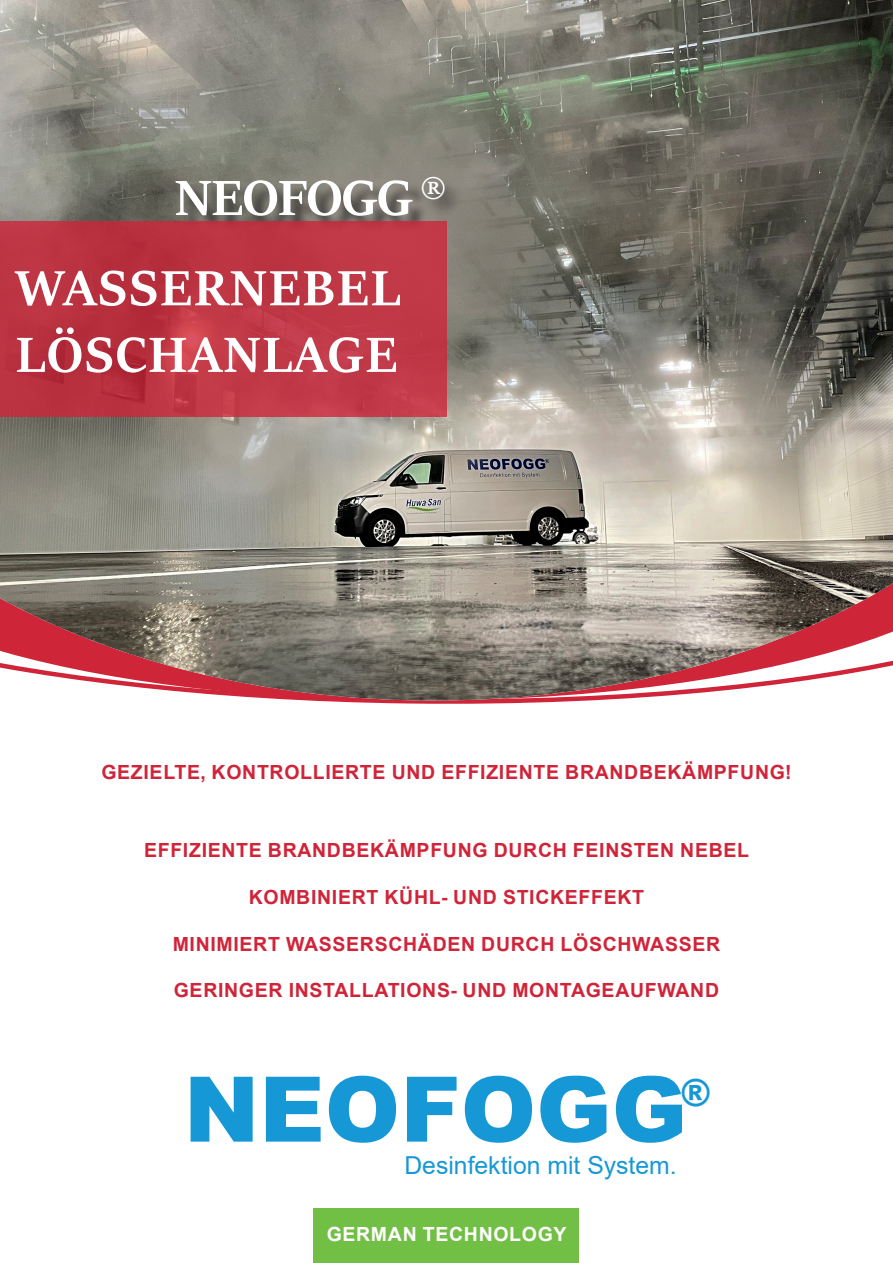
<style>
.page{position:relative;width:893px;height:1263px;background:#fff}
.page>*{position:absolute;margin:0;border:0;box-sizing:border-box;transform-origin:0 0}
.t1{font:900 90.6px "Arial";color:#1798d6}
.t2{font:700 55.5px/66.6px "Sitka Banner";letter-spacing:.045em;color:#fff}
.t3{font:700 55.5px "Sitka Banner";color:#fff}
.t4{font:900 37.35px "Arial";color:#1798d6}
.t5{font:24.75px "Arial";color:#1798d6}
.t6{font:700 19.5px "Arial";letter-spacing:.035em;color:#d02439}
.t7{font:700 19.5px "Arial";letter-spacing:.035em;color:#fff}
</style>
<div class="page">
<img style="left:0;top:0;width:893px;height:700px">
<div style="left:314px;top:1209px;width:265px;height:54px;background:#71bf44"></div>
<div style="left:179px;top:179px;width:284px;height:55px;background:#231f20;opacity:.75"></div>
<svg style="left:0;top:221px;width:446px;height:196px;background:#bd3543"></svg>
<h2 class="t3" style="left:175px;top:158px;width:273px">NEOFOGG <sup>®</sup></h2>
<h2 class="t2" style="left:16px;top:252px;width:385px">WASSERNEBEL<br>LÖSCHANLAGE</h2>
<p class="t6" style="left:101px;top:758px;width:692px">GEZIELTE, KONTROLLIERTE UND EFFIZIENTE BRANDBEKÄMPFUNG!</p>
<p class="t6" style="left:144px;top:836px;width:606px">EFFIZIENTE BRANDBEKÄMPFUNG DURCH FEINSTEN NEBEL</p>
<p class="t6" style="left:249px;top:883px;width:397px">KOMBINIERT KÜHL- UND STICKEFFEKT</p>
<p class="t6" style="left:173px;top:930px;width:549px">MINIMIERT WASSERSCHÄDEN DURCH LÖSCHWASSER</p>
<p class="t6" style="left:174px;top:977px;width:547px">GERINGER INSTALLATIONS- UND MONTAGEAUFWAND</p>
<h1 class="t1" style="left:184px;top:1043px;width:505px">NEOFOGG</h1>
<p class="t5" style="left:404px;top:1148px;width:274px">Desinfektion mit System.</p>
<h3 class="t4" style="left:681px;top:1066px;width:31px">®</h3>
<p class="t7" style="left:327px;top:1220px;width:241px">GERMAN TECHNOLOGY</p>
</div>
